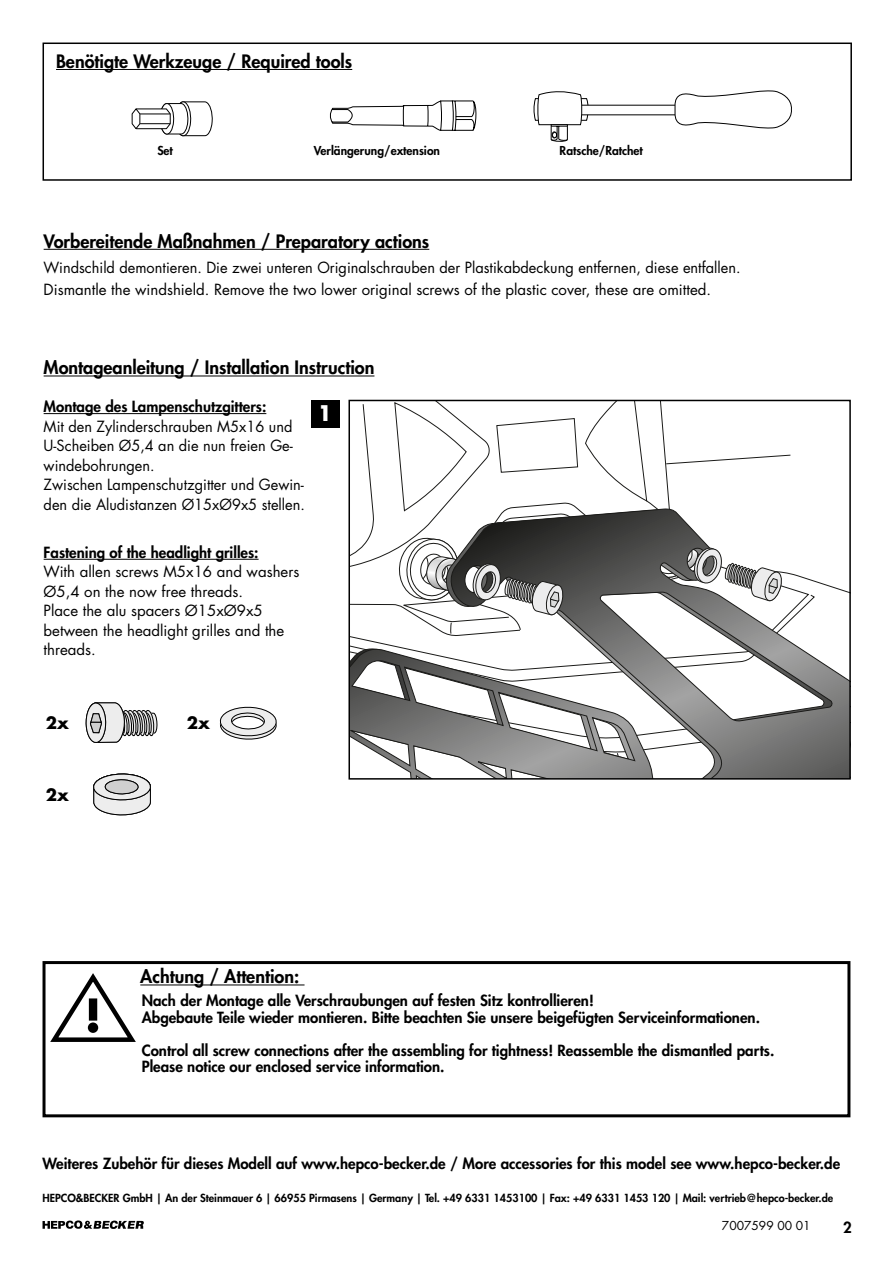
<style>
.page{position:relative;width:893px;height:1263px;background:#fff}
.page>*{position:absolute;margin:0;border:0;box-sizing:border-box;transform-origin:0 0}
.t1{font:700 21px "Futura Std";color:#fff}
.Headlines{font:800 18px "Futura Std";color:#000}
.Fließtext_heavy{font:800 18px "Futura Std";color:#000}
.t2{font:700 16.5px "Futura Std";color:#000}
.t3{font:15px/19.5px "Futura Std";color:#000}
.Adresse___Kontakt{font:800 15px "Futura Std";color:#000}
.t4{font:800 12px "Futura Std";color:#000}
.t5{font:12px "Futura Std";color:#000}
.Adresse___Kontakt-2{font:800 10.8px "Futura Std";color:#000}
</style>
<div class="page">
<svg style="left:43px;top:1220px;width:101px;height:9px"></svg>
<svg style="left:351px;top:581px;width:497px;height:196px"></svg>
<svg style="left:351px;top:403px;width:464px;height:279px"></svg>
<div style="left:348px;top:400px;width:503px;height:380px;border:2px solid #000"></div>
<hr style="left:140px;top:984px;width:165px;height:1px;background:#000">
<div style="left:43px;top:961px;width:807px;height:156px;border:3px solid #000"></div>
<svg style="left:46px;top:971px;width:90px;height:73px"></svg>
<hr style="left:44px;top:249px;width:385px;height:1px;background:#000">
<div style="left:43px;top:43px;width:809px;height:138px;border:2px solid #000"></div>
<div style="left:311px;top:400px;width:29px;height:27px;background:#000"></div>
<svg style="left:219px;top:706px;width:58px;height:34px"></svg>
<hr style="left:44px;top:375px;width:330px;height:1px;background:#000">
<hr style="left:44px;top:413px;width:222px;height:1px;background:#000">
<hr style="left:44px;top:559px;width:215px;height:1px;background:#000">
<svg style="left:330px;top:100px;width:147px;height:31px"></svg>
<svg style="left:533px;top:91px;width:56px;height:51px"></svg>
<svg style="left:674px;top:90px;width:118px;height:39px"></svg>
<svg style="left:131px;top:101px;width:82px;height:36px"></svg>
<hr style="left:56px;top:69px;width:296px;height:1px;background:#000">
<svg style="left:85px;top:702px;width:73px;height:41px"></svg>
<svg style="left:93px;top:773px;width:58px;height:43px"></svg>
<p class="Headlines" style="left:56px;top:50px;width:298px">Benötigte Werkzeuge / Required tools</p>
<p class="t4" style="left:157px;top:143px;width:17px">Set</p>
<p class="t4" style="left:314px;top:143px;width:128px">Verlängerung/extension</p>
<p class="t4" style="left:560px;top:143px;width:85px">Ratsche/Ratchet</p>
<p class="Headlines" style="left:44px;top:229px;width:387px">Vorbereitende Maßnahmen / Preparatory actions</p>
<p class="t3" style="left:44px;top:258px;width:698px">Windschild demontieren. Die zwei unteren Originalschrauben der Plastikabdeckung entfernen, diese entfallen.</p>
<p class="t3" style="left:44px;top:280px;width:669px">Dismantle the windshield. Remove the two lower original screws of the plastic cover, these are omitted.</p>
<p class="Headlines" style="left:44px;top:356px;width:332px">Montageanleitung / Installation Instruction</p>
<p class="Adresse___Kontakt" style="left:44px;top:397px;width:224px">Montage des Lampenschutzgitters:</p>
<p class="t3" style="left:44px;top:416px;width:251px;text-align:justify">Mit den Zylinderschrauben M5x16 und U-Scheiben Ø5,4 an die nun freien Ge&shy;windebohrungen.</p>
<p class="t3" style="left:44px;top:475px;width:263px">Zwischen Lampenschutzgitter und Gewin&shy;den die Aludistanzen Ø15xØ9x5 stellen.</p>
<p class="Adresse___Kontakt" style="left:44px;top:543px;width:216px">Fastening of the headlight grilles:</p>
<p class="t3" style="left:44px;top:562px;width:257px">With allen screws M5x16 and washers<br>Ø5,4 on the now free threads.</p>
<p class="t3" style="left:44px;top:601px;width:242px">Place the alu spacers Ø15xØ9x5 between the headlight grilles and the threads.</p>
<p class="t1" style="left:318px;top:399px;width:16px">1</p>
<p class="t2" style="left:46px;top:712px;width:25px">2x</p>
<p class="t2" style="left:46px;top:784px;width:25px">2x</p>
<p class="t2" style="left:187px;top:712px;width:25px">2x</p>
<p class="Fließtext_heavy" style="left:140px;top:965px;width:161px">Achtung / Attention:</p>
<p class="Adresse___Kontakt" style="left:142px;top:991px;width:454px">Nach der Montage alle Verschraubungen auf festen Sitz kontrollieren!</p>
<p class="Adresse___Kontakt" style="left:142px;top:1007px;width:620px">Abgebaute Teile wieder montieren. Bitte beachten Sie unsere beigefügten Serviceinformationen.</p>
<p class="Adresse___Kontakt" style="left:142px;top:1040px;width:634px">Control all screw connections after the assembling for tightness! Reassemble the dismantled parts.</p>
<p class="Adresse___Kontakt" style="left:142px;top:1057px;width:304px">Please notice our enclosed service information.</p>
<p class="Adresse___Kontakt" style="left:43px;top:1154px;width:799px">Weiteres Zubehör für dieses Modell auf www.hepco-becker.de / More accessories for this model see www.hepco-becker.de</p>
<p class="Adresse___Kontakt-2" style="left:43px;top:1191px;width:792px">HEPCO&amp;BECKER GmbH | An der Steinmauer 6 | 66955 Pirmasens | Germany | Tel. +49 6331 1453100 | Fax: +49 6331 1453 120 | Mail: vertrieb@hepco-becker.de</p>
<p class="t5" style="left:722px;top:1218px;width:90px">7007599 00 01</p>
<p class="Adresse___Kontakt" style="left:843px;top:1218px;width:10px">2</p>
</div>
